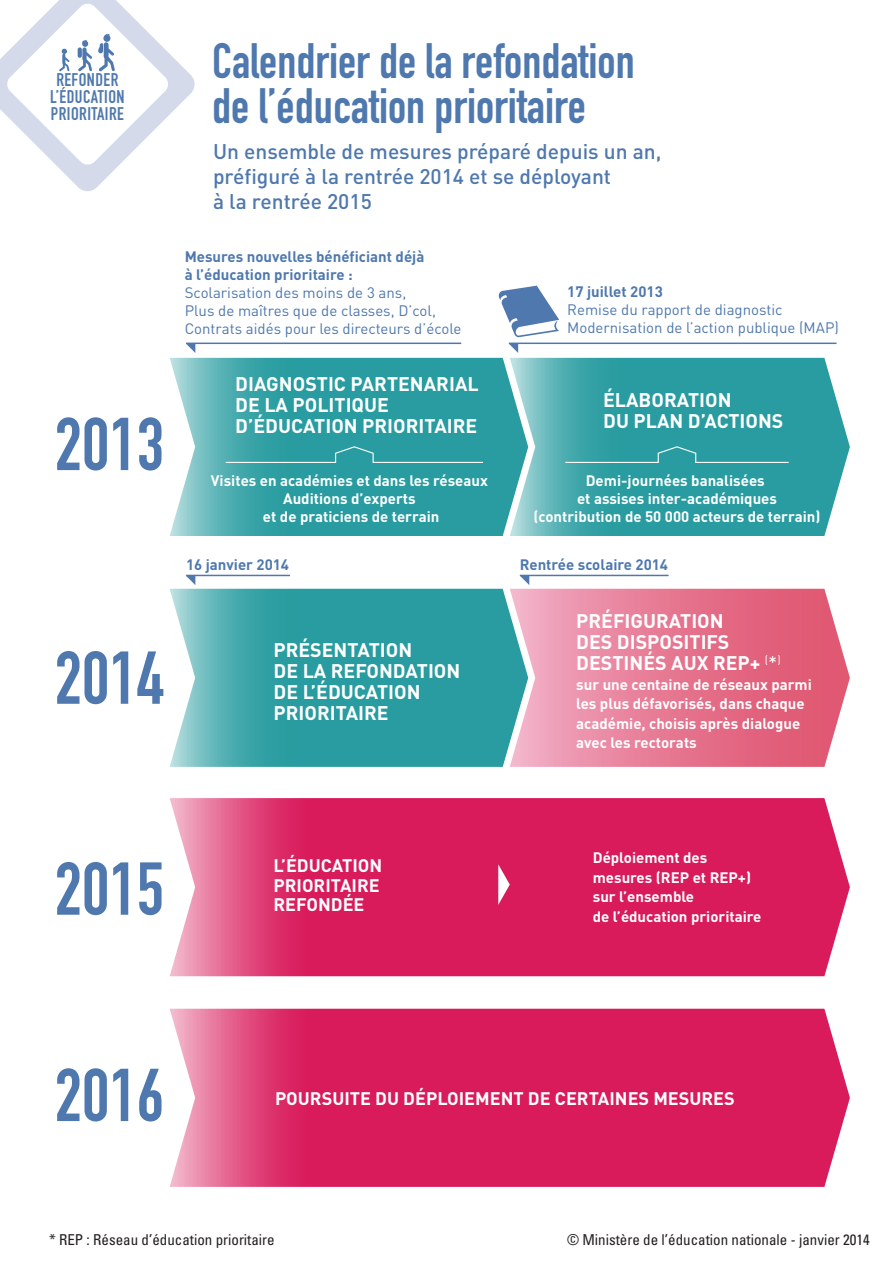
<style>
.page{position:relative;width:893px;height:1263px;background:#fff}
.page>*{position:absolute;margin:0;border:0;box-sizing:border-box;transform-origin:0 0}
.t1{font:73.5px "DIN Engschrift";color:#4e78ae}
.t2{font:48.9px/44.5px "DIN Engschrift";color:#4e78ae}
.t3{font:500 21px/25.2px "DIN";color:#4e78ae}
.t4{font:700 19.5px/21px "DIN";color:#fff}
.t5{font:18.15px/16.6px "DIN Engschrift";letter-spacing:.025em;color:#4e78ae;text-align:center}
.t6{font:700 18px/19.5px "DIN";color:#fff}
.t7{font:700 15px/19.5px "DIN";color:#fff;text-align:center}
.t8{font:15px/18px "DIN";color:#4e78ae}
.t9{font:700 15px/18px "DIN";color:#4e78ae}
.t10{font:condensed 15px "Univers";color:#231f20}
.s1{font-weight:400}
</style>
<div class="page">
<svg style="left:0;top:0;width:195px;height:191px"></svg>
<svg style="left:170px;top:358px;width:340px;height:178px;background:#3fa6aa"></svg>
<svg style="left:510px;top:358px;width:340px;height:178px;background:#40a7aa"></svg>
<svg style="left:499px;top:286px;width:60px;height:51px"></svg>
<svg style="left:225px;top:446px;width:259px;height:17px;background:#3ba4a8"></svg>
<svg style="left:564px;top:446px;width:226px;height:17px;background:#3aa4a8"></svg>
<svg style="left:170px;top:798px;width:680px;height:178px;background:#dc2d69"></svg>
<svg style="left:498px;top:864px;width:12px;height:41px"></svg>
<svg style="left:170px;top:589px;width:340px;height:178px;background:#3ea6a9"></svg>
<svg style="left:510px;top:589px;width:340px;height:178px;background:#e38199"></svg>
<hr style="left:186px;top:575px;width:104px;height:1px;background:#4e78ae">
<svg style="left:186px;top:576px;width:9px;height:9px"></svg>
<hr style="left:520px;top:575px;width:149px;height:1px;background:#4e78ae">
<svg style="left:520px;top:576px;width:9px;height:9px"></svg>
<svg style="left:170px;top:1009px;width:680px;height:178px;background:#dc2d69"></svg>
<hr style="left:186px;top:343px;width:275px;height:1px;background:#4e78ae">
<svg style="left:186px;top:344px;width:9px;height:9px"></svg>
<hr style="left:509px;top:343px;width:327px;height:1px;background:#4e78ae">
<svg style="left:509px;top:344px;width:9px;height:9px"></svg>
<p class="t5" style="left:50px;top:72px;width:76px">REFONDER<br>L’ÉDUCATION<br>PRIORITAIRE</p>
<h1 class="t1" style="left:55px;top:401px;width:111px">2013</h1>
<h1 class="t1" style="left:55px;top:635px;width:111px">2014</h1>
<h2 class="t2" style="left:212px;top:38px;width:424px">Calendrier de la refondation de l’éducation prioritaire</h2>
<h3 class="t3" style="left:213px;top:138px;width:450px">Un ensemble de mesures préparé depuis un an, préfiguré à la rentrée 2014 et se déployant<br>à la rentrée 2015</h3>
<p class="t9" style="left:185px;top:247px;width:241px">Mesures nouvelles bénéficiant déjà à l’éducation prioritaire :</p>
<p class="t8" style="left:185px;top:283px;width:278px">Scolarisation des moins de 3 ans,<br>Plus de maîtres que de classes, D’col,<br>Contrats aidés pour les directeurs d’école</p>
<h3 class="t4" style="left:235px;top:373px;width:245px">DIAGNOSTIC PARTENARIAL<br>DE LA POLITIQUE<br>D’ÉDUCATION PRIORITAIRE</h3>
<p class="t9" style="left:567px;top:282px;width:97px">17 juillet 2013</p>
<p class="t8" style="left:567px;top:300px;width:273px">Remise du rapport de diagnostic<br>Modernisation de l’action publique (MAP)</p>
<h3 class="t4" style="left:603px;top:388px;width:182px">ÉLABORATION<br>DU PLAN D’ACTIONS</h3>
<p class="t7" style="left:211px;top:470px;width:279px;line-height:18px">Visites en académies et dans les réseaux<br>Auditions d’experts<br>et de praticiens de terrain</p>
<p class="t7" style="left:533px;top:470px;width:289px;line-height:18px">Demi-journées banalisées<br>et assises inter-académiques (contribution de 50 000 acteurs de terrain)</p>
<p class="t9" style="left:186px;top:555px;width:105px">16 janvier 2014</p>
<p class="t9" style="left:520px;top:555px;width:150px">Rentrée scolaire 2014</p>
<h3 class="t4" style="left:576px;top:610px;width:206px">PRÉFIGURATION<br>DES DISPOSITIFS<br>DESTINÉS AUX REP+ <sup>(</sup><span class="s1">*</span><sup>)</sup></h3>
<p class="t7" style="left:576px;top:674px;width:237px;text-align:left">sur une centaine de réseaux parmi les plus défavorisés, dans chaque académie, choisis après dialogue avec les rectorats</p>
<h3 class="t4" style="left:273px;top:639px;width:188px">PRÉSENTATION<br>DE LA REFONDATION<br>DE L’ÉDUCATION<br>PRIORITAIRE</h3>
<h1 class="t1" style="left:55px;top:846px;width:111px">2015</h1>
<p class="t6" style="left:273px;top:855px;width:110px">L’ÉDUCATION<br>PRIORITAIRE<br>REFONDÉE</p>
<p class="t7" style="left:593px;top:847px;width:170px;text-align:left">Déploiement des mesures (REP et REP+) sur l’ensemble<br>de l’éducation prioritaire</p>
<h1 class="t1" style="left:55px;top:1052px;width:111px">2016</h1>
<p class="t6" style="left:275px;top:1087px;width:461px">POURSUITE DU DÉPLOIEMENT DE CERTAINES MESURES</p>
<p class="t10" style="left:49px;top:1230px;width:227px">* REP : Réseau d’éducation prioritaire</p>
<p class="t10" style="left:567px;top:1230px;width:304px">© Ministère de l’éducation nationale - janvier 2014</p>
</div>
